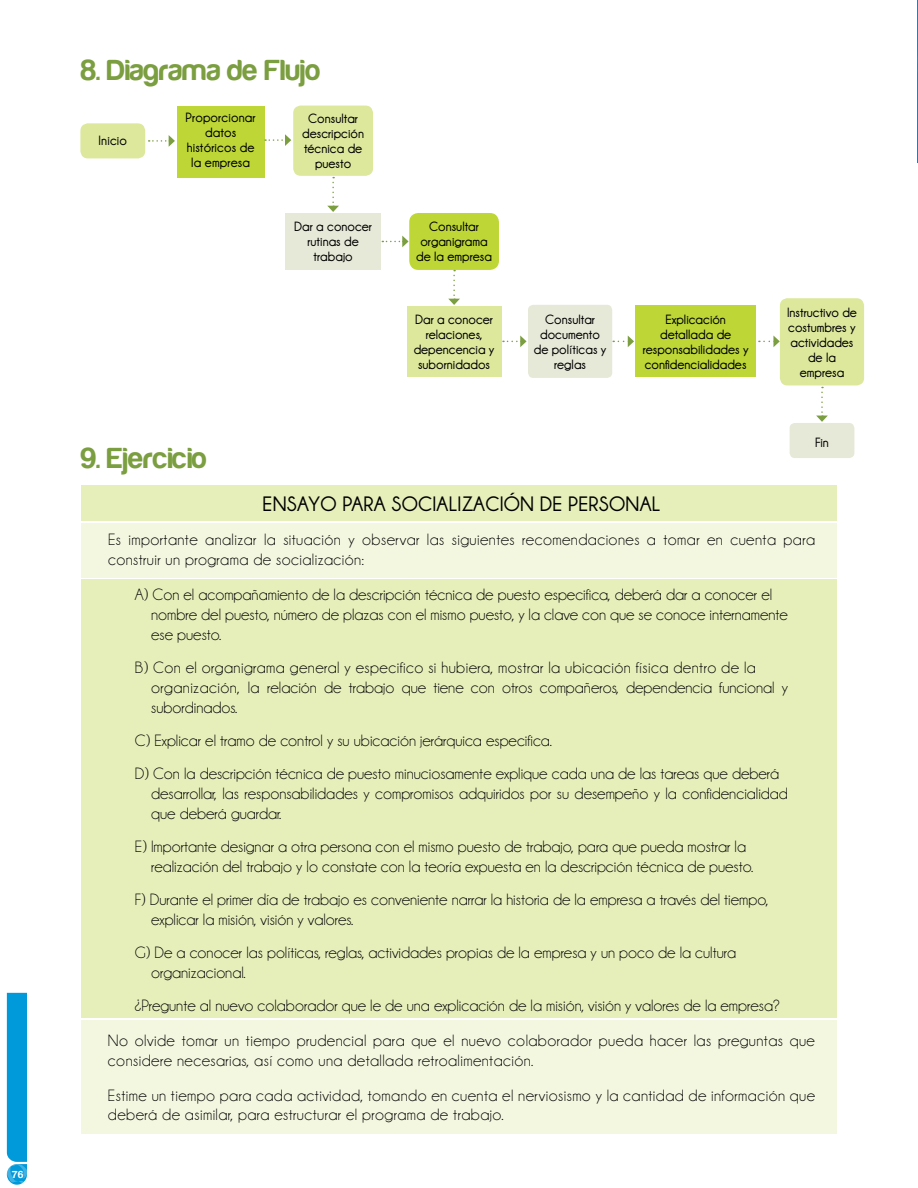
<style>
.page{position:relative;width:918px;height:1188px;background:#fff}
.page>*{position:absolute;margin:0;border:0;box-sizing:border-box;transform-origin:0 0}
.t1{font:30px "Harabara";letter-spacing:.01em;color:#7b9e40}
.t2{font:700 21px "Champagne&Limousines";letter-spacing:.01em;color:#000}
.t3{font:16.5px/19.8px "Champagne&Limousines";color:#000}
.t4{font:16.5px/19.8px "Champagne&Limousines";letter-spacing:.025em;color:#000}
.t5{font:700 13.5px/15px "Champagne&Limousines";color:#000;text-align:center}
.t6{font:10.5px "Harabara";color:#fff}
</style>
<div class="page">
<svg style="left:7px;top:993px;width:20px;height:192px;background:#0a9ddb"></svg>
<div style="left:80px;top:123px;width:65px;height:35px;background:#dde89d;border-radius:8px"></div>
<div style="left:790px;top:423px;width:64px;height:35px;background:#e7e9d8;border-radius:5px"></div>
<div style="left:780px;top:298px;width:84px;height:87px;background:#dde89d;border-radius:8px"></div>
<div style="left:528px;top:305px;width:84px;height:73px;background:#e7e9d8;border-radius:5px"></div>
<svg style="left:613px;top:306px;width:167px;height:71px"></svg>
<svg style="left:816px;top:387px;width:12px;height:35px"></svg>
<svg style="left:149px;top:106px;width:378px;height:271px"></svg>
<div style="left:81px;top:579px;width:756px;height:438px;background:#e6eeba"></div>
<svg style="left:81px;top:485px;width:756px;height:92px;background:#eef3d1"></svg>
<div style="left:81px;top:1021px;width:756px;height:113px;background:#f3f7df"></div>
<img style="left:917px;top:0;width:1px;height:162px">
<p class="t6" style="left:12px;top:1169px;width:13px">76</p>
<h1 class="t1" style="left:81px;top:54px;width:241px">8. Diagrama de Flujo</h1>
<p class="t5" style="left:99px;top:132px;width:30px">Inicio</p>
<p class="t5" style="left:186px;top:110px;width:72px">Proporcionar datos históricos de la empresa</p>
<h1 class="t1" style="left:81px;top:442px;width:127px">9. Ejercicio</h1>
<p class="t5" style="left:302px;top:111px;width:63px">Consultar descripción técnica de puesto</p>
<p class="t5" style="left:294px;top:219px;width:79px">Dar a conocer rutinas de trabajo</p>
<p class="t5" style="left:416px;top:219px;width:77px">Consultar organigrama de la empresa</p>
<p class="t5" style="left:414px;top:311px;width:82px">Dar a conocer relaciones, depencencia y subornidados</p>
<p class="t5" style="left:534px;top:311px;width:74px">Consultar documento de políticas y reglas</p>
<p class="t5" style="left:643px;top:311px;width:107px">Explicación detallada de responsabilidades y confidencialidades</p>
<p class="t5" style="left:787px;top:304px;width:71px">Instructivo de costumbres y actividades de la empresa</p>
<p class="t5" style="left:815px;top:435px;width:15px">Fin</p>
<p class="t2" style="left:263px;top:492px;width:399px">ENSAYO PARA SOCIALIZACIÓN DE PERSONAL</p>
<p class="t4" style="left:108px;top:530px;width:709px">Es importante analizar la situación y observar las siguientes recomendaciones a tomar en cuenta para construir un programa de socialización:</p>
<p class="t3" style="left:151px;top:585px;width:638px;text-indent:-16px">A) Con el acompañamiento de la descripción técnica de puesto especifica, deberá dar a conocer el nombre del puesto, número de plazas con el mismo puesto, y la clave con que se conoce internamente ese puesto.</p>
<p class="t4" style="left:151px;top:657px;width:638px;text-indent:-16px">B) Con el organigrama general y especifico si hubiera, mostrar la ubicación física dentro de la organización, la relación de trabajo que tiene con otros compañeros, dependencia funcional y subordinados.</p>
<p class="t3" style="left:135px;top:724px;width:646px;line-height:33.3px">C) Explicar el tramo de control y su ubicación jerárquica especifica.<br>D) Con la descripción técnica de puesto minuciosamente explique cada una de las tareas que deberá</p>
<p class="t3" style="left:151px;top:783px;width:638px">desarrollar, las responsabilidades y compromisos adquiridos por su desempeño y la confidencialidad que deberá guardar.</p>
<p class="t3" style="left:151px;top:837px;width:604px;text-indent:-16px">E) Importante designar a otra persona con el mismo puesto de trabajo, para que pueda mostrar la realización del trabajo y lo constate con la teoría expuesta en la descripción técnica de puesto.</p>
<p class="t3" style="left:151px;top:890px;width:619px;text-indent:-16px">F) Durante el primer día de trabajo es conveniente narrar la historia de la empresa a través del tiempo, explicar la misión, visión y valores.</p>
<p class="t3" style="left:151px;top:943px;width:586px;text-indent:-16px">G) De a conocer las políticas, reglas, actividades propias de la empresa y un poco de la cultura organizacional.</p>
<p class="t4" style="left:108px;top:988px;width:709px;line-height:34.8px;text-align:center">¿Pregunte al nuevo colaborador que le de una explicación de la misión, visión y valores de la empresa?<br>No olvide tomar un tiempo prudencial para que el nuevo colaborador pueda hacer las preguntas que</p>
<p class="t4" style="left:108px;top:1043px;width:709px;line-height:34.8px">considere necesarias, así como una detallada retroalimentación.<br>Estime un tiempo para cada actividad, tomando en cuenta el nerviosismo y la cantidad de información que</p>
<p class="t4" style="left:108px;top:1105px;width:397px">deberá de asimilar, para estructurar el programa de trabajo.</p>
</div>
